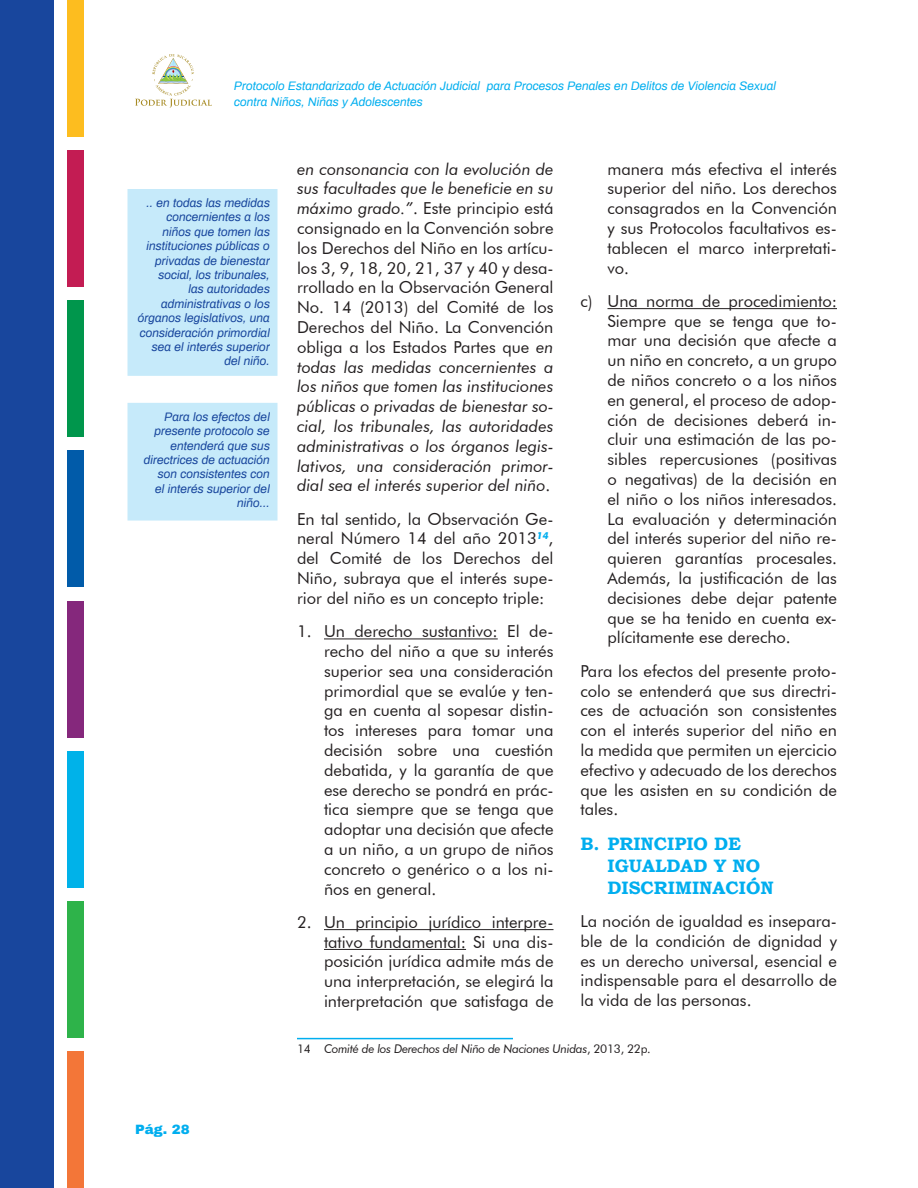
<style>
.page{position:relative;width:918px;height:1188px;background:#fff}
.page>*{position:absolute;margin:0;border:0;box-sizing:border-box;transform-origin:0 0}
.t1{font:700 18px/21.6px "Bookman Old Style";color:#00aeef}
.Enumerativo_1{font:16.5px/19.8px "Futura BT";color:#231f20;text-align:justify}
.t2{font:italic 16.5px/19.8px "Futura BT";color:#231f20;text-align:justify}
.t3{font:900 13.5px "Archivo";color:#00aeef}
.Cita_lateral_izquier{font:italic 12px/14.4px "Archivo";color:#18469d;text-align:right}
.t4{font:italic 12px/15.8px "Archivo";color:#00aeef}
.Citas_a_pie{font:italic 12px "Futura BT";letter-spacing:-.025em;color:#231f20}
.s1{font-style:normal}
</style>
<div class="page">
<div style="left:0;top:0;width:54px;height:1188px;background:#18469d"></div>
<div style="left:68px;top:1051px;width:16px;height:137px;background:#f37638"></div>
<div style="left:68px;top:901px;width:16px;height:137px;background:#2eb34a"></div>
<div style="left:68px;top:751px;width:16px;height:137px;background:#00b2e9"></div>
<div style="left:68px;top:601px;width:16px;height:136px;background:#85287c"></div>
<div style="left:68px;top:451px;width:16px;height:136px;background:#015ba9"></div>
<div style="left:68px;top:300px;width:16px;height:137px;background:#00964c"></div>
<div style="left:68px;top:150px;width:16px;height:137px;background:#c31c53"></div>
<div style="left:68px;top:0;width:16px;height:137px;background:#fdbd1f"></div>
<svg style="left:135px;top:54px;width:77px;height:54px"></svg>
<hr style="left:324px;top:638px;width:174px;height:1px;background:#231f20">
<hr style="left:324px;top:929px;width:230px;height:1px;background:#231f20">
<hr style="left:324px;top:949px;width:142px;height:1px;background:#231f20">
<hr style="left:297px;top:1038px;width:216px;height:1px;background:#00aeef">
<hr style="left:608px;top:308px;width:229px;height:1px;background:#231f20">
<div style="left:127px;top:189px;width:151px;height:187px;background:#c6eafa"></div>
<div style="left:127px;top:403px;width:151px;height:118px;background:#c6eafa"></div>
<p class="t4" style="left:234px;top:77px;width:544px">Protocolo Estandarizado de Actuación Judicial para Procesos Penales en Delitos de Violencia Sexual contra Niños, Niñas y Adolescentes</p>
<p class="Cita_lateral_izquier" style="left:138px;top:195px;width:134px">.. en todas las medidas concernientes a los niños que tomen las instituciones públicas o privadas de bienestar social, los tribunales,<br>las autoridades administrativas o los órganos legislativos, una consideración primordial sea el interés superior del niño.</p>
<p class="Cita_lateral_izquier" style="left:144px;top:409px;width:128px">Para los efectos del presente protocolo se entenderá que sus directrices de actuación son consistentes con<br>el interés superior del niño...</p>
<p class="Enumerativo_1" style="left:608px;top:159px;width:231px">manera más efectiva el interés superior del niño. Los derechos consagrados en la Convención y sus Protocolos facultativos es&shy;tablecen el marco interpretati&shy;vo.</p>
<p class="Enumerativo_1" style="left:608px;top:291px;width:231px;text-indent:-27px">c) Una norma de procedimiento:<br>Siempre que se tenga que to&shy;mar una decisión que afecte a un niño en concreto, a un grupo de niños concreto o a los niños en general, el proceso de adop&shy;ción de decisiones deberá in&shy;cluir una estimación de las po&shy;sibles repercusiones (positivas o negativas) de la decisión en el niño o los niños interesados.<br>La evaluación y determinación del interés superior del niño re&shy;quieren garantías procesales.<br>Además, la justificación de las decisiones debe dejar patente que se ha tenido en cuenta ex&shy;plícitamente ese derecho.</p>
<p class="Enumerativo_1" style="left:580px;top:661px;width:258px">Para los efectos del presente proto&shy;colo se entenderá que sus directri&shy;ces de actuación son consistentes con el interés superior del niño en la medida que permiten un ejercicio efectivo y adecuado de los derechos que les asisten en su condición de tales.</p>
<p class="t1" style="left:608px;top:833px;width:168px;text-indent:-27px">B. PRINCIPIO DE<br>IGUALDAD Y NO<br>DISCRIMINACIÓN</p>
<p class="Enumerativo_1" style="left:580px;top:911px;width:258px">La noción de igualdad es insepara&shy;ble de la condición de dignidad y es un derecho universal, esencial e indispensable para el desarrollo de la vida de las personas.</p>
<p class="t2" style="left:297px;top:159px;width:258px">en consonancia con la evolución de sus facultades que le beneficie en su máximo grado.”<span class="s1">. Este principio está consignado en la Convención sobre los Derechos del Niño en los artícu&shy;los 3, 9, 18, 20, 21, 37 y 40 y desa&shy;rrollado en la Observación General No. 14 (2013) del Comité de los Derechos del Niño. La Convención obliga a los Estados Partes que</span> en todas las medidas concernientes a los niños que tomen las instituciones públicas o privadas de bienestar so&shy;cial, los tribunales, las autoridades administrativas o los órganos legis&shy;lativos, una consideración primor&shy;dial sea el interés superior del niño<span class="s1">.</span></p>
<p class="Enumerativo_1" style="left:297px;top:509px;width:258px">En tal sentido, la Observación Ge&shy;neral Número 14 del año 2013<sup>14</sup>, del Comité de los Derechos del Niño, subraya que el interés supe&shy;rior del niño es un concepto triple:</p>
<p class="Enumerativo_1" style="left:324px;top:621px;width:231px;text-indent:-27px">1. Un derecho sustantivo: El de&shy;recho del niño a que su interés superior sea una consideración primordial que se evalúe y ten&shy;ga en cuenta al sopesar distin&shy;tos intereses para tomar una decisión sobre una cuestión debatida, y la garantía de que ese derecho se pondrá en prác&shy;tica siempre que se tenga que adoptar una decisión que afecte a un niño, a un grupo de niños concreto o genérico o a los ni&shy;ños en general.</p>
<p class="Enumerativo_1" style="left:324px;top:912px;width:231px;text-indent:-27px">2. Un principio jurídico interpre&shy;tativo fundamental: Si una dis&shy;posición jurídica admite más de una interpretación, se elegirá la interpretación que satisfaga de</p>
<p class="Citas_a_pie" style="left:297px;top:1041px;width:355px"><span class="s1">14</span> Comité de los Derechos del Niño de Naciones Unidas<span class="s1">, 2013, 22p.</span></p>
<p class="t3" style="left:135px;top:1121px;width:56px">Pág. 28</p>
</div>
